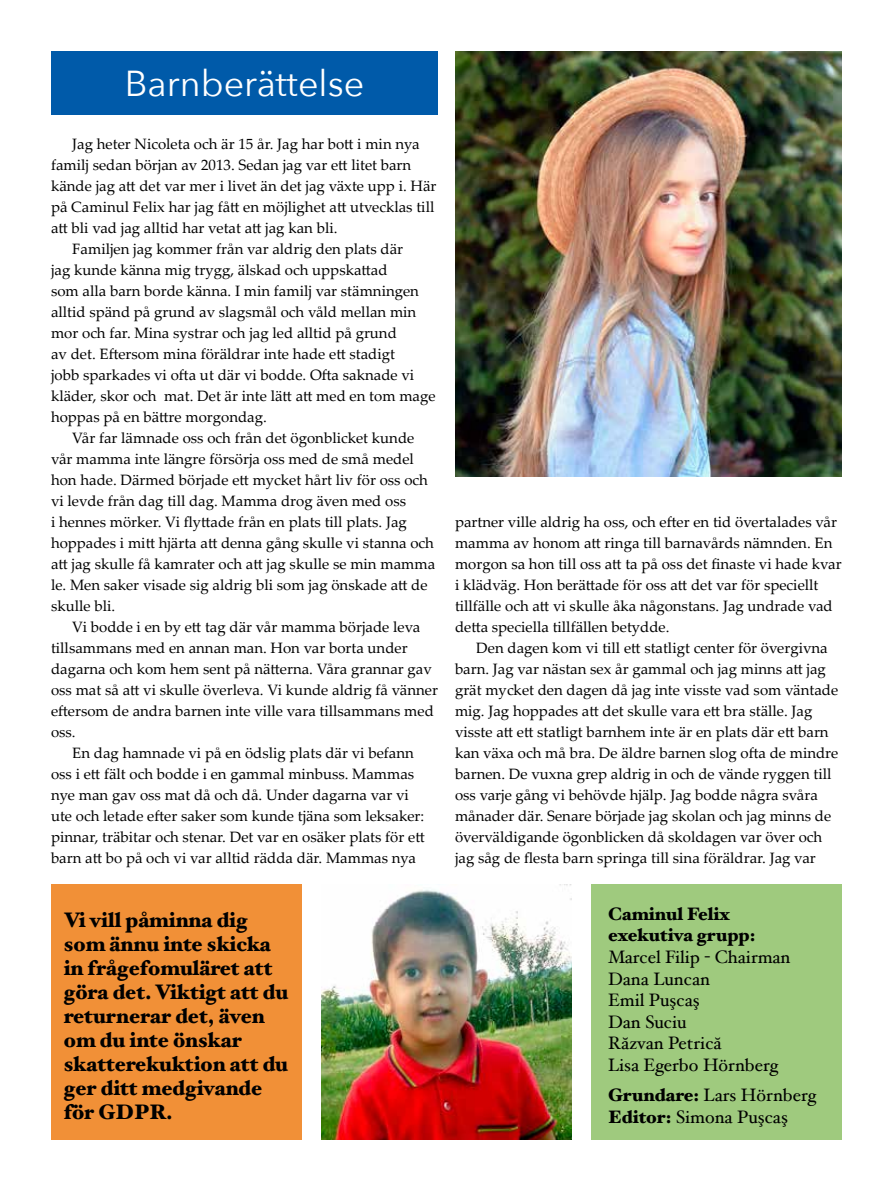
<style>
.page{position:relative;width:893px;height:1191px;background:#fff}
.page>*{position:absolute;margin:0;border:0;box-sizing:border-box;transform-origin:0 0}
.t1{font:36px "Avenir Next";color:#fff}
.t2{font:900 21px/24px "Hoefler Text";color:#000}
.t3{font:18px/21.6px "Hoefler Text";color:#000}
.t4{font:900 18px/21.6px "Hoefler Text";color:#000}
.t5{font:15px/21px "Palatino Linotype";color:#000}
.s1{font-weight:900}
</style>
<div class="page">
<img style="left:455px;top:51px;width:387px;height:426px">
<img style="left:321px;top:884px;width:251px;height:256px">
<div style="left:51px;top:51px;width:387px;height:64px;background:#005aa9"></div>
<div style="left:591px;top:884px;width:251px;height:256px;background:#9fca7e"></div>
<div style="left:51px;top:884px;width:251px;height:256px;background:#f19037"></div>
<h1 class="t1" style="left:125px;top:54px;width:241px">Barnberättelse</h1>
<p class="t5" style="left:72px;top:133px;width:349px">Jag heter Nicoleta och är 15 år. Jag har bott i min nya</p>
<p class="t5" style="left:51px;top:154px;width:362px">familj sedan början av 2013. Sedan jag var ett litet barn</p>
<p class="t5" style="left:51px;top:175px;width:387px">kände jag att det var mer i livet än det jag växte upp i. Här</p>
<p class="t5" style="left:51px;top:196px;width:385px">på Caminul Felix har jag fått en möjlighet att utvecklas till</p>
<p class="t5" style="left:51px;top:217px;width:288px">att bli vad jag alltid har vetat att jag kan bli.</p>
<p class="t5" style="left:72px;top:238px;width:332px">Familjen jag kommer från var aldrig den plats där</p>
<p class="t5" style="left:51px;top:259px;width:338px">jag kunde känna mig trygg, älskad och uppskattad</p>
<p class="t5" style="left:51px;top:280px;width:369px">som alla barn borde känna. I min familj var stämningen</p>
<p class="t5" style="left:51px;top:301px;width:367px">alltid spänd på grund av slagsmål och våld mellan min</p>
<p class="t5" style="left:51px;top:322px;width:347px">mor och far. Mina systrar och jag led alltid på grund</p>
<p class="t5" style="left:51px;top:343px;width:345px">av det. Eftersom mina föräldrar inte hade ett stadigt</p>
<p class="t5" style="left:51px;top:364px;width:365px">jobb sparkades vi ofta ut där vi bodde. Ofta saknade vi</p>
<p class="t5" style="left:51px;top:385px;width:386px">kläder, skor och mat. Det är inte lätt att med en tom mage</p>
<p class="t5" style="left:51px;top:406px;width:217px">hoppas på en bättre morgondag.</p>
<p class="t5" style="left:72px;top:427px;width:344px">Vår far lämnade oss och från det ögonblicket kunde</p>
<p class="t5" style="left:51px;top:448px;width:364px">vår mamma inte längre försörja oss med de små medel</p>
<p class="t5" style="left:51px;top:469px;width:378px">hon hade. Därmed började ett mycket hårt liv för oss och</p>
<p class="t5" style="left:51px;top:490px;width:357px">vi levde från dag till dag. Mamma drog även med oss</p>
<p class="t5" style="left:51px;top:511px;width:357px">i hennes mörker. Vi flyttade från en plats till plats. Jag</p>
<p class="t5" style="left:51px;top:532px;width:384px">hoppades i mitt hjärta att denna gång skulle vi stanna och</p>
<p class="t5" style="left:51px;top:553px;width:386px">att jag skulle få kamrater och att jag skulle se min mamma</p>
<p class="t5" style="left:51px;top:574px;width:378px">le. Men saker visade sig aldrig bli som jag önskade att de</p>
<p class="t5" style="left:51px;top:595px;width:66px">skulle bli.</p>
<p class="t5" style="left:72px;top:616px;width:349px">Vi bodde i en by ett tag där vår mamma började leva</p>
<p class="t5" style="left:51px;top:637px;width:358px">tillsammans med en annan man. Hon var borta under</p>
<p class="t5" style="left:51px;top:658px;width:382px">dagarna och kom hem sent på nätterna. Våra grannar gav</p>
<p class="t5" style="left:51px;top:679px;width:388px">oss mat så att vi skulle överleva. Vi kunde aldrig få vänner</p>
<p class="t5" style="left:51px;top:700px;width:384px">eftersom de andra barnen inte ville vara tillsammans med</p>
<p class="t5" style="left:51px;top:721px;width:26px">oss.</p>
<p class="t5" style="left:72px;top:742px;width:343px">En dag hamnade vi på en ödslig plats där vi befann</p>
<p class="t5" style="left:51px;top:763px;width:365px">oss i ett fält och bodde i en gammal minbuss. Mammas</p>
<p class="t5" style="left:51px;top:784px;width:359px">nye man gav oss mat då och då. Under dagarna var vi</p>
<p class="t5" style="left:51px;top:805px;width:375px">ute och letade efter saker som kunde tjäna som leksaker:</p>
<p class="t5" style="left:51px;top:826px;width:375px">pinnar, träbitar och stenar. Det var en osäker plats för ett</p>
<p class="t5" style="left:51px;top:847px;width:367px">barn att bo på och vi var alltid rädda där. Mammas nya</p>
<h2 class="t2" style="left:64px;top:907px;width:226px">Vi vill påminna dig som ännu inte skicka in frågefomuläret att göra det. Viktigt att du returnerar det, även om du inte önskar skatterekuktion att du ger ditt medgivande för GDPR.</h2>
<p class="t5" style="left:455px;top:511px;width:388px">partner ville aldrig ha oss, och efter en tid övertalades vår mamma av honom att ringa till barnavårds nämnden. En morgon sa hon till oss att ta på oss det finaste vi hade kvar i klädväg. Hon berättade för oss att det var för speciellt tillfälle och att vi skulle åka någonstans. Jag undrade vad detta speciella tillfällen betydde.</p>
<p class="t5" style="left:455px;top:637px;width:385px;text-indent:21px">Den dagen kom vi till ett statligt center för övergivna barn. Jag var nästan sex år gammal och jag minns att jag grät mycket den dagen då jag inte visste vad som väntade mig. Jag hoppades att det skulle vara ett bra ställe. Jag visste att ett statligt barnhem inte är en plats där ett barn kan växa och må bra. De äldre barnen slog ofta de mindre barnen. De vuxna grep aldrig in och de vände ryggen till oss varje gång vi behövde hjälp. Jag bodde några svåra månader där. Senare började jag skolan och jag minns de överväldigande ögonblicken då skoldagen var över och jag såg de flesta barn springa till sina föräldrar. Jag var</p>
<p class="t4" style="left:608px;top:902px;width:149px">Caminul Felix exekutiva grupp:</p>
<p class="t3" style="left:608px;top:946px;width:184px">Marcel Filip - Chairman<br>Dana Luncan<br>Emil Puşcaş<br>Dan Suciu<br>Răzvan Petrică<br>Lisa Egerbo Hörnberg</p>
<p class="t3" style="left:608px;top:1084px;width:210px"><span class="s1">Grundare:</span> Lars Hörnberg<br><span class="s1">Editor:</span> Simona Puşcaş</p>
</div>
